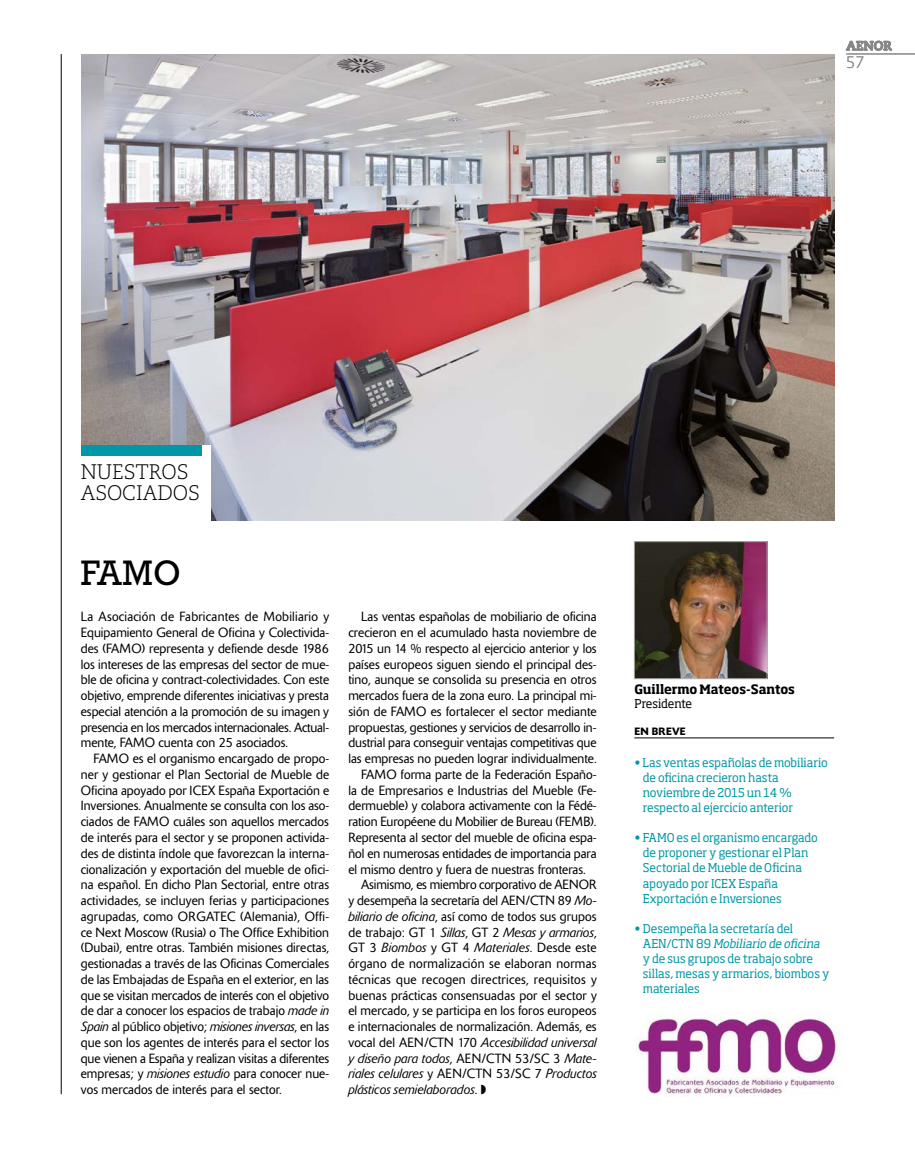
<style>
.page{position:relative;width:915px;height:1170px;background:#fff}
.page>*{position:absolute;margin:0;border:0;box-sizing:border-box;transform-origin:0 0}
.t1{font:36px "Rockwell Std";color:#000;scale:.96 1}
.t2{font:300 21px/21px "Caecilia LT Std";color:#000;scale:.96 1}
.t3{font:300 16.5px "Caecilia LT Std";color:#878787}
.t4{font:300 13.2px/15.8px "Delta";letter-spacing:.005em;color:#000;text-align:justify;scale:.96 1}
.t5{font:italic 300 13.2px "Delta";letter-spacing:.01em;color:#000;scale:.96 1}
.t6{font:300 13.2px "Delta";letter-spacing:.025em;color:#000;scale:.96 1}
.t7{font:700 12.75px "Soho Std";letter-spacing:-.005em;color:#000;scale:.96 1}
.t8{font:700 12.75px "Caecilia LT Std";color:#878787}
.t9{font:12px/15px "Soho Std";letter-spacing:-.01em;color:#0097a6;scale:.96 1}
.t10{font:12px "Soho Std";letter-spacing:-.025em;color:#000;scale:.96 1}
.t11{font:500 10.5px "Delta";letter-spacing:.02em;color:#000}
.s1{font-style:italic}
.s2{font-style:normal}
</style>
<div class="page">
<img style="left:81px;top:54px;width:752px;height:466px">
<div style="left:68px;top:445px;width:143px;height:76px;background:#fff"></div>
<div style="left:81px;top:445px;width:120px;height:11px;background:#0097a6"></div>
<hr style="left:61px;top:54px;width:1px;height:1040px;background:#000">
<svg style="left:845px;top:41px;width:46px;height:10px"></svg>
<hr style="left:846px;top:54px;width:68px;height:1px;background:#878787">
<img style="left:636px;top:543px;width:129px;height:134px">
<div style="left:634px;top:541px;width:133px;height:138px;border:1px solid #b3b2b2"></div>
<img style="left:636px;top:1015px;width:202px;height:80px">
<hr style="left:634px;top:737px;width:199px;height:1px;background:#000">
<p class="t8" style="left:846px;top:38px;width:47px">AENOR</p>
<p class="t3" style="left:846px;top:53px;width:20px">57</p>
<h2 class="t2" style="left:81px;top:461px;width:125px">NUESTROS<br>ASOCIADOS</h2>
<h1 class="t1" style="left:81px;top:552px;width:106px">FAMO</h1>
<p class="t4" style="left:81px;top:609px;width:260px">La Asociación de Fabricantes de Mobiliario y Equipamiento General de Oficina y Colectivida&shy;des (FAMO) representa y defiende desde 1986 los intereses de las empresas del sector de mue&shy;ble de oficina y contract-colectividades. Con este objetivo, emprende diferentes iniciativas y presta especial atención a la promoción de su imagen y presencia en los mercados internacionales. Actual&shy;mente, FAMO cuenta con 25 asociados.</p>
<p class="t4" style="left:81px;top:750px;width:260px;text-indent:13px">FAMO es el organismo encargado de propo&shy;ner y gestionar el Plan Sectorial de Mueble de Oficina apoyado por ICEX España Exportación e Inversiones. Anualmente se consulta con los aso&shy;ciados de FAMO cuáles son aquellos mercados de interés para el sector y se proponen activida&shy;des de distinta índole que favorezcan la interna&shy;cionalización y exportación del mueble de ofici&shy;na español. En dicho Plan Sectorial, entre otras actividades, se incluyen ferias y participaciones agrupadas, como ORGATEC (Alemania), Offi&shy;ce Next Moscow (Rusia) o The Office Exhibition (Dubai), entre otras. También misiones directas, gestionadas a través de las Oficinas Comerciales de las Embajadas de España en el exterior, en las que se visitan mercados de interés con el objetivo de dar a conocer los espacios de trabajo <span class="s1">made in Spain</span> al público objetivo; <span class="s1">misiones inversas</span>, en las que son los agentes de interés para el sector los que vienen a España y realizan visitas a diferentes empresas; y <span class="s1">misiones estudio</span> para conocer nue&shy;vos mercados de interés para el sector.</p>
<p class="t4" style="left:361px;top:609px;width:247px">Las ventas españolas de mobiliario de oficina</p>
<p class="t4" style="left:348px;top:624px;width:260px">crecieron en el acumulado hasta noviembre de</p>
<p class="t4" style="left:348px;top:640px;width:260px">2015 un 14 % respecto al ejercicio anterior y los</p>
<p class="t4" style="left:348px;top:656px;width:260px">países europeos siguen siendo el principal des-</p>
<p class="t4" style="left:348px;top:672px;width:260px">tino, aunque se consolida su presencia en otros</p>
<p class="t4" style="left:348px;top:687px;width:260px">mercados fuera de la zona euro. La principal mi-</p>
<p class="t4" style="left:348px;top:703px;width:260px">sión de FAMO es fortalecer el sector mediante</p>
<p class="t4" style="left:348px;top:719px;width:260px">propuestas, gestiones y servicios de desarrollo in-</p>
<p class="t4" style="left:348px;top:735px;width:260px">dustrial para conseguir ventajas competitivas que</p>
<p class="t4" style="left:348px;top:750px;width:260px">las empresas no pueden lograr individualmente.</p>
<p class="t4" style="left:361px;top:766px;width:247px">FAMO forma parte de la Federación Españo-</p>
<p class="t4" style="left:348px;top:782px;width:260px">la de Empresarios e Industrias del Mueble (Fe-</p>
<p class="t4" style="left:348px;top:798px;width:260px">dermueble) y colabora activamente con la Fédé-</p>
<p class="t4" style="left:348px;top:813px;width:260px">ration Européene du Mobilier de Bureau (FEMB).</p>
<p class="t4" style="left:348px;top:829px;width:260px">Representa al sector del mueble de oficina espa-</p>
<p class="t4" style="left:348px;top:845px;width:260px">ñol en numerosas entidades de importancia para</p>
<p class="t4" style="left:348px;top:861px;width:249px">el mismo dentro y fuera de nuestras fronteras.</p>
<p class="t4" style="left:361px;top:876px;width:247px">Asimismo, es miembro corporativo de AENOR</p>
<p class="t4" style="left:348px;top:892px;width:260px">y desempeña la secretaría del AEN/CTN 89 <span class="s1">Mo-</span></p>
<p class="t4" style="left:348px;top:908px;width:260px"><span class="s1">biliario de oficina</span>, así como de todos sus grupos</p>
<p class="t5" style="left:348px;top:924px;width:260px"><span class="s2">de trabajo: GT 1</span> Sillas<span class="s2">, GT 2</span> Mesas y armarios<span class="s2">,</span></p>
<p class="t4" style="left:348px;top:939px;width:260px">GT 3 <span class="s1">Biombos</span> y GT 4 <span class="s1">Materiales</span>. Desde este</p>
<p class="t4" style="left:348px;top:955px;width:260px">órgano de normalización se elaboran normas</p>
<p class="t6" style="left:348px;top:971px;width:260px">técnicas que recogen directrices, requisitos y</p>
<p class="t4" style="left:348px;top:987px;width:260px">buenas prácticas consensuadas por el sector y</p>
<p class="t4" style="left:348px;top:1002px;width:260px">el mercado, y se participa en los foros europeos</p>
<p class="t4" style="left:348px;top:1018px;width:260px">e internacionales de normalización. Además, es</p>
<p class="t5" style="left:348px;top:1034px;width:260px"><span class="s2">vocal del AEN/CTN 170</span> Accesibilidad universal</p>
<p class="t5" style="left:348px;top:1050px;width:260px">y diseño para todos<span class="s2">, AEN/CTN 53/SC 3</span> Mate-</p>
<p class="t5" style="left:348px;top:1066px;width:260px">riales celulares <span class="s2">y AEN/CTN 53/SC 7</span> Productos</p>
<p class="t5" style="left:348px;top:1082px;width:145px">plásticos semielaborados<span class="s2">.</span> ◗</p>
<p class="t7" style="left:634px;top:681px;width:169px">Guillermo Mateos-Santos</p>
<p class="t10" style="left:634px;top:695px;width:62px">Presidente</p>
<p class="t11" style="left:634px;top:725px;width:53px">EN BREVE</p>
<p class="t9" style="left:642px;top:755px;width:194px;text-indent:-9px">• Las ventas españolas de mobiliario de oficina crecieron hasta noviembre de 2015 un 14 % respecto al ejercicio anterior</p>
<p class="t9" style="left:642px;top:830px;width:184px;text-indent:-9px">• FAMO es el organismo encargado de proponer y gestionar el Plan<br>Sectorial de Mueble de Oficina apoyado por ICEX España<br>Exportación e Inversiones</p>
<p class="t9" style="left:642px;top:920px;width:196px;text-indent:-9px">• Desempeña la secretaría del<br>A E N / C T N 8 9 <span class="s1">Mobiliario de oficina </span>y de sus grupos de trabajo sobre sillas, mesas y armarios, biombos y materiales</p>
</div>
